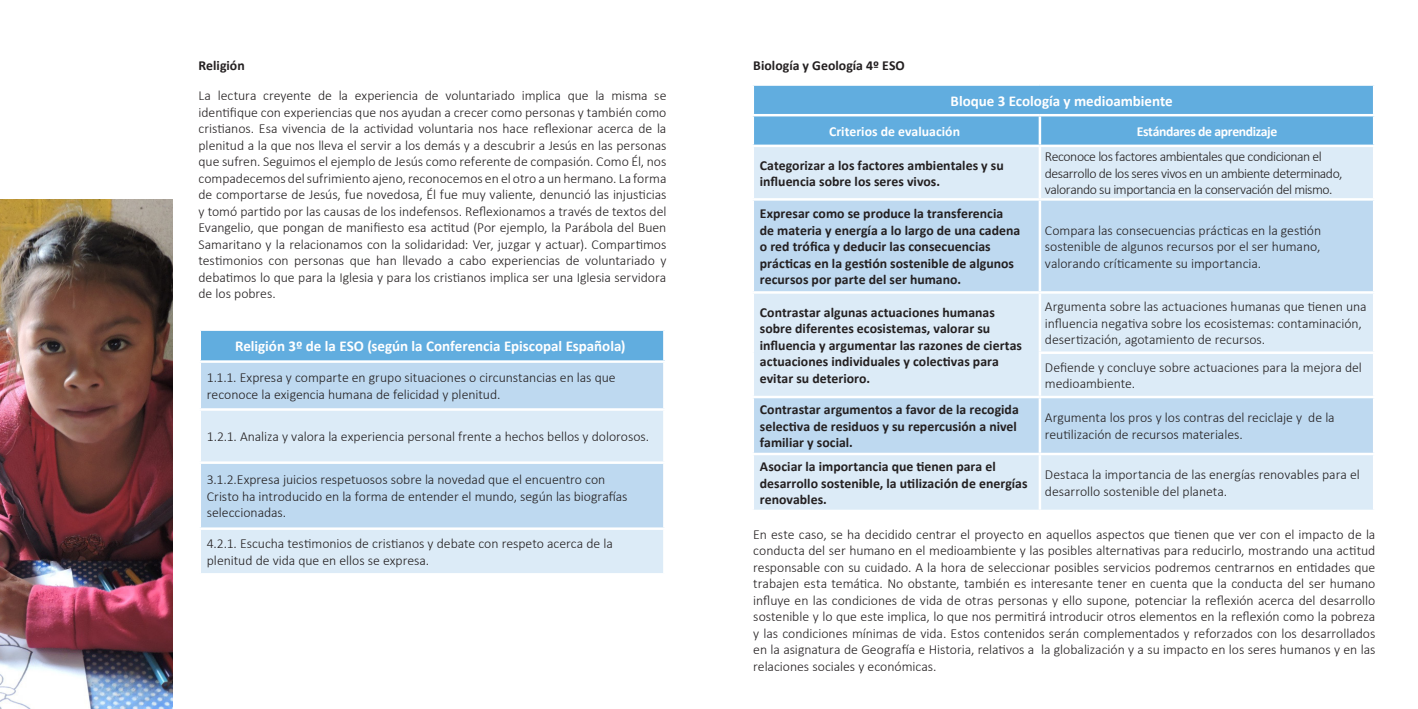
<style>
.page{position:relative;width:1418px;height:709px;background:#fff}
.page>*{position:absolute;margin:0;border:0;box-sizing:border-box;transform-origin:0 0}
.t1{font:700 15px "Calibri";color:#fff}
.t2{font:300 13.75px/16.5px "Calibri";letter-spacing:-.005em;color:#231f20}
.t3{font:700 13.75px/16.5px "Calibri";color:#231f20}
.t4{font:300 13.75px/16.5px "Calibri";letter-spacing:-.035em;color:#231f20}
.t5{font:700 13.75px "Calibri";letter-spacing:-.025em;color:#fff}
.t6{font:700 13.75px "Calibri";color:#fff}
</style>
<div class="page">
<img style="left:0;top:199px;width:173px;height:510px">
<div style="left:200px;top:329px;width:464px;height:32px;background:#61addf"></div>
<div style="left:201px;top:363px;width:462px;height:45px;background:#bed9f0"></div>
<svg style="left:201px;top:411px;width:462px;height:162px;background:#cfe3f4"></svg>
<hr style="left:198px;top:328px;width:467px;height:3px;background:#fff">
<hr style="left:198px;top:331px;width:3px;height:29px;background:#fff">
<hr style="left:663px;top:331px;width:2px;height:29px;background:#fff">
<hr style="left:198px;top:360px;width:467px;height:3px;background:#fff">
<hr style="left:198px;top:461px;width:467px;height:3px;background:#fff">
<hr style="left:198px;top:527px;width:467px;height:3px;background:#fff">
<div style="left:754px;top:86px;width:618px;height:59px;background:#61addf"></div>
<div style="left:754px;top:147px;width:618px;height:362px;background:#dcebf7"></div>
<svg style="left:754px;top:201px;width:618px;height:252px;background:#cae0f2"></svg>
<hr style="left:751px;top:114px;width:288px;height:2px;background:#fff">
<hr style="left:1039px;top:114px;width:336px;height:2px;background:#fff">
<hr style="left:1038px;top:116px;width:3px;height:29px;background:#fff">
<hr style="left:1038px;top:147px;width:3px;height:51px;background:#fff">
<hr style="left:751px;top:198px;width:288px;height:3px;background:#fff">
<hr style="left:1039px;top:198px;width:336px;height:3px;background:#fff">
<hr style="left:1038px;top:201px;width:3px;height:90px;background:#fff">
<hr style="left:751px;top:291px;width:288px;height:3px;background:#fff">
<hr style="left:1039px;top:291px;width:336px;height:3px;background:#fff">
<hr style="left:1038px;top:294px;width:3px;height:57px;background:#fff">
<hr style="left:1038px;top:351px;width:337px;height:3px;background:#fff">
<hr style="left:1038px;top:354px;width:3px;height:42px;background:#fff">
<hr style="left:751px;top:396px;width:288px;height:2px;background:#fff">
<hr style="left:1039px;top:396px;width:336px;height:2px;background:#fff">
<hr style="left:1038px;top:398px;width:3px;height:55px;background:#fff">
<hr style="left:751px;top:453px;width:288px;height:2px;background:#fff">
<hr style="left:1039px;top:453px;width:336px;height:2px;background:#fff">
<hr style="left:1038px;top:455px;width:3px;height:54px;background:#fff">
<p class="t3" style="left:198px;top:57px;width:48px">Religión</p>
<p class="t2" style="left:198px;top:87px;width:469px;text-align:justify">La lectura creyente de la experiencia de voluntariado implica que la misma se identifique con experiencias que nos ayudan a crecer como personas y también como cristianos. Esa vivencia de la actividad voluntaria nos hace reflexionar acerca de la plenitud a la que nos lleva el servir a los demás y a descubrir a Jesús en las personas que sufren. Seguimos el ejemplo de Jesús como referente de compasión. Como Él, nos compadecemos del sufrimiento ajeno, reconocemos en el otro a un hermano. La forma de comportarse de Jesús, fue novedosa, Él fue muy valiente, denunció las injusticias y tomó partido por las causas de los indefensos. Reflexionamos a través de textos del Evangelio, que pongan de manifiesto esa actitud (Por ejemplo, la Parábola del Buen Samaritano y la relacionamos con la solidaridad: Ver, juzgar y actuar). Compartimos testimonios con personas que han llevado a cabo experiencias de voluntariado y debatimos lo que para la Iglesia y para los cristianos implica ser una Iglesia servidora de los pobres.</p>
<p class="t1" style="left:235px;top:335px;width:392px">Religión 3º de la ESO (según la Conferencia Episcopal Española)</p>
<p class="t2" style="left:207px;top:369px;width:410px">1.1.1. Expresa y comparte en grupo situaciones o circunstancias en las que reconoce la exigencia humana de felicidad y plenitud.</p>
<p class="t2" style="left:207px;top:428px;width:444px">1.2.1. Analiza y valora la experiencia personal frente a hechos bellos y dolorosos.</p>
<p class="t2" style="left:207px;top:471px;width:422px">3.1.2.Expresa juicios respetuosos sobre la novedad que el encuentro con<br>Cristo ha introducido en la forma de entender el mundo, según las biografías seleccionadas.</p>
<p class="t2" style="left:207px;top:535px;width:407px">4.2.1. Escucha testimonios de cristianos y debate con respeto acerca de la plenitud de vida que en ellos se expresa.</p>
<p class="t3" style="left:753px;top:57px;width:153px">Biología y Geología 4º ESO</p>
<p class="t1" style="left:950px;top:90px;width:224px">Bloque 3 Ecología y medioambiente</p>
<p class="t6" style="left:829px;top:121px;width:132px">Criterios de evaluación</p>
<p class="t5" style="left:1136px;top:121px;width:142px">Estándares de aprendizaje</p>
<p class="t3" style="left:760px;top:156px;width:245px">Categorizar a los factores ambientales y su influencia sobre los seres vivos.</p>
<p class="t4" style="left:1044px;top:148px;width:299px">Reconoce los factores ambientales que condicionan el desarrollo de los seres vivos en un ambiente determinado, valorando su importancia en la conservación del mismo.</p>
<p class="t3" style="left:760px;top:205px;width:262px">Expresar como se produce la transferencia de materia y energía a lo largo de una cadena o red trófica y deducir las consecuencias prácticas en la gestión sostenible de algunos recursos por parte del ser humano.</p>
<p class="t2" style="left:1044px;top:222px;width:278px;text-align:justify">Compara las consecuencias prácticas en la gestión sostenible de algunos recursos por el ser humano, valorando críticamente su importancia.</p>
<p class="t3" style="left:760px;top:304px;width:264px">Contrastar algunas actuaciones humanas sobre diferentes ecosistemas, valorar su influencia y argumentar las razones de ciertas actuaciones individuales y colectivas para evitar su deterioro.</p>
<p class="t2" style="left:1044px;top:298px;width:323px">Argumenta sobre las actuaciones humanas que tienen una influencia negativa sobre los ecosistemas: contaminación, desertización, agotamiento de recursos.</p>
<p class="t2" style="left:1044px;top:359px;width:318px">Defiende y concluye sobre actuaciones para la mejora del medioambiente.</p>
<p class="t3" style="left:760px;top:401px;width:260px">Contrastar argumentos a favor de la recogida selectiva de residuos y su repercusión a nivel familiar y social.</p>
<p class="t2" style="left:1044px;top:409px;width:291px">Argumenta los pros y los contras del reciclaje y de la reutilización de recursos materiales.</p>
<p class="t3" style="left:760px;top:458px;width:269px">Asociar la importancia que tienen para el desarrollo sostenible, la utilización de energías renovables.</p>
<p class="t2" style="left:1044px;top:466px;width:316px">Destaca la importancia de las energías renovables para el desarrollo sostenible del planeta.</p>
<p class="t2" style="left:753px;top:526px;width:623px;text-align:justify">En este caso, se ha decidido centrar el proyecto en aquellos aspectos que tienen que ver con el impacto de la conducta del ser humano en el medioambiente y las posibles alternativas para reducirlo, mostrando una actitud responsable con su cuidado. A la hora de seleccionar posibles servicios podremos centrarnos en entidades que trabajen esta temática. No obstante, también es interesante tener en cuenta que la conducta del ser humano influye en las condiciones de vida de otras personas y ello supone, potenciar la reflexión acerca del desarrollo sostenible y lo que este implica, lo que nos permitirá introducir otros elementos en la reflexión como la pobreza y las condiciones mínimas de vida. Estos contenidos serán complementados y reforzados con los desarrollados en la asignatura de Geografía e Historia, relativos a la globalización y a su impacto en los seres humanos y en las relaciones sociales y económicas.</p>
</div>
